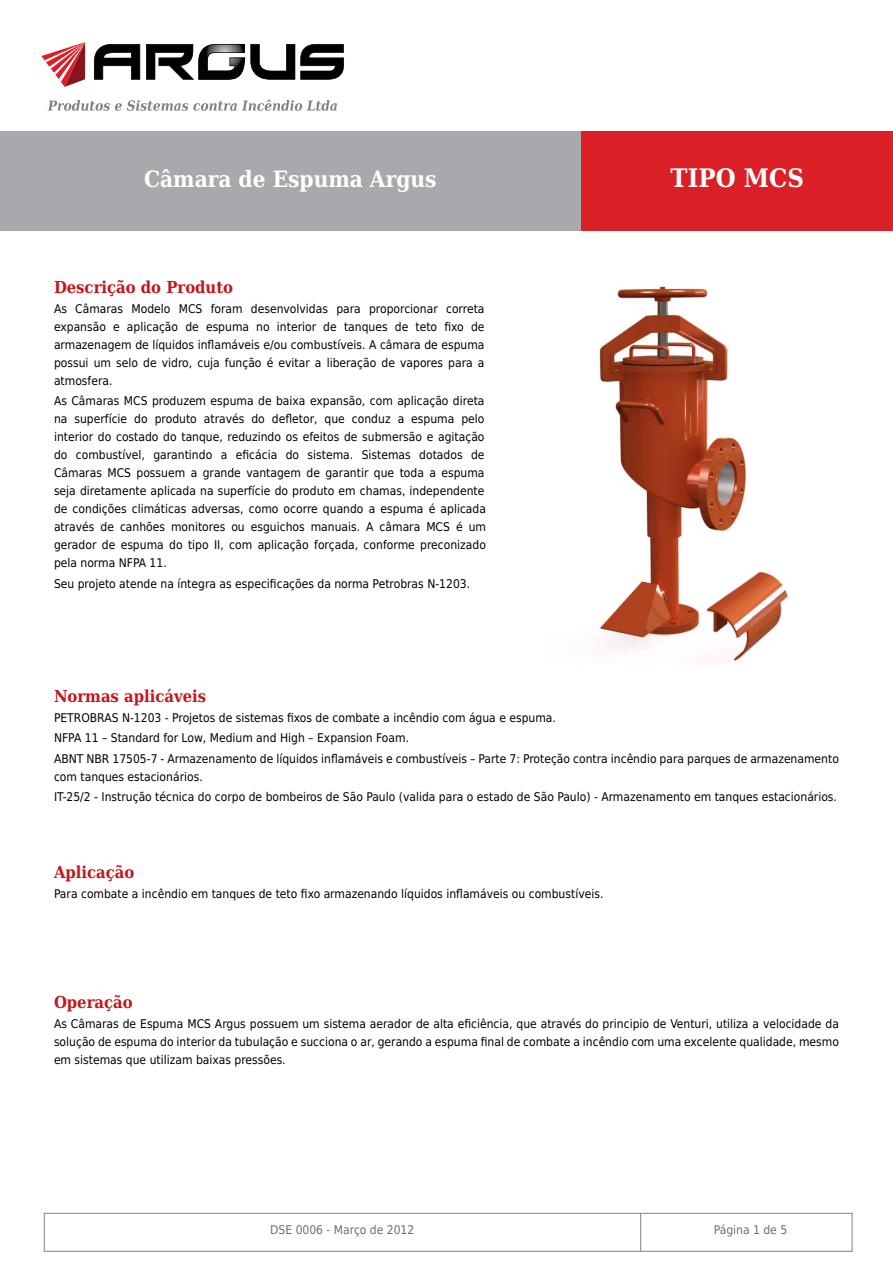
<style>
.page{position:relative;width:893px;height:1263px;background:#fff}
.page>*{position:absolute;margin:0;border:0;box-sizing:border-box;transform-origin:0 0}
.t1{font:700 25.5px "DejaVu Serif Condensed";color:#fff}
.t2{font:700 22.5px "DejaVu Serif Condensed";color:#fff}
.t3{font:700 16.5px "DejaVu Serif Condensed";color:#c4161c}
.t4{font:12px/18px "DejaVu Sans Condensed";color:#000}
.t5{font:12px "DejaVu Sans Condensed";color:#6d6e71}
</style>
<div class="page">
<div style="left:44px;top:1213px;width:808px;height:39px;border:1px solid #808285"></div>
<hr style="left:640px;top:1213px;width:1px;height:38px;background:#808285">
<div style="left:0;top:132px;width:581px;height:99px;background:#a7a9ac"></div>
<div style="left:581px;top:132px;width:312px;height:99px;background:#da1f26"></div>
<svg style="left:94px;top:44px;width:46px;height:36px"></svg>
<svg style="left:41px;top:42px;width:44px;height:45px"></svg>
<svg style="left:146px;top:44px;width:198px;height:36px"></svg>
<svg style="left:48px;top:100px;width:289px;height:11px"></svg>
<img style="left:599px;top:286px;width:189px;height:375px">
<h2 class="t2" style="left:144px;top:159px;width:294px">Câmara de Espuma Argus</h2>
<h1 class="t1" style="left:671px;top:156px;width:135px">TIPO MCS</h1>
<h3 class="t3" style="left:54px;top:273px;width:181px">Descrição do Produto</h3>
<p class="t4" style="left:54px;top:300px;width:432px;text-align:justify">As Câmaras Modelo MCS foram desenvolvidas para proporcionar correta expansão e aplicação de espuma no interior de tanques de teto fixo de armazenagem de líquidos inflamáveis e/ou combustíveis. A câmara de espuma possui um selo de vidro, cuja função é evitar a liberação de vapores para a atmosfera.</p>
<p class="t4" style="left:54px;top:392px;width:433px">As Câmaras MCS produzem espuma de baixa expansão, com aplicação direta na superfície do produto através do defletor, que conduz a espuma pelo interior do costado do tanque, reduzindo os efeitos de submersão e agitação do combustível, garantindo a eficácia do sistema. Sistemas dotados de Câmaras MCS possuem a grande vantagem de garantir que toda a espuma seja diretamente aplicada na superfície do produto em chamas, independente de condições climáticas adversas, como ocorre quando a espuma é aplicada através de canhões monitores ou esguichos manuais. A câmara MCS é um gerador de espuma do tipo II, com aplicação forçada, conforme preconizado pela norma NFPA 11.</p>
<p class="t4" style="left:54px;top:574px;width:418px">Seu projeto atende na íntegra as especificações da norma Petrobras N-1203.</p>
<h3 class="t3" style="left:54px;top:682px;width:154px">Normas aplicáveis</h3>
<p class="t4" style="left:54px;top:708px;width:786px;line-height:20.1px">PETROBRAS N-1203 - Projetos de sistemas fixos de combate a incêndio com água e espuma.<br>NFPA 11 – Standard for Low, Medium and High – Expansion Foam.<br>ABNT NBR 17505-7 - Armazenamento de líquidos inflamáveis e combustíveis – Parte 7: Proteção contra incêndio para parques de armazenamento</p>
<p class="t4" style="left:54px;top:766px;width:784px;line-height:20.1px">com tanques estacionários.<br>IT-25/2 - Instrução técnica do corpo de bombeiros de São Paulo (valida para o estado de São Paulo) - Armazenamento em tanques estacionários.</p>
<h3 class="t3" style="left:54px;top:857px;width:82px">Aplicação</h3>
<p class="t4" style="left:54px;top:884px;width:551px">Para combate a incêndio em tanques de teto fixo armazenando líquidos inflamáveis ou combustíveis.</p>
<h3 class="t3" style="left:54px;top:988px;width:80px">Operação</h3>
<p class="t4" style="left:54px;top:1015px;width:786px;text-align:justify">As Câmaras de Espuma MCS Argus possuem um sistema aerador de alta eficiência, que através do principio de Venturi, utiliza a velocidade da solução de espuma do interior da tubulação e succiona o ar, gerando a espuma final de combate a incêndio com uma excelente qualidade, mesmo em sistemas que utilizam baixas pressões.</p>
<p class="t5" style="left:270px;top:1220px;width:146px">DSE 0006 - Março de 2012</p>
<p class="t5" style="left:714px;top:1220px;width:75px">Página 1 de 5</p>
</div>
